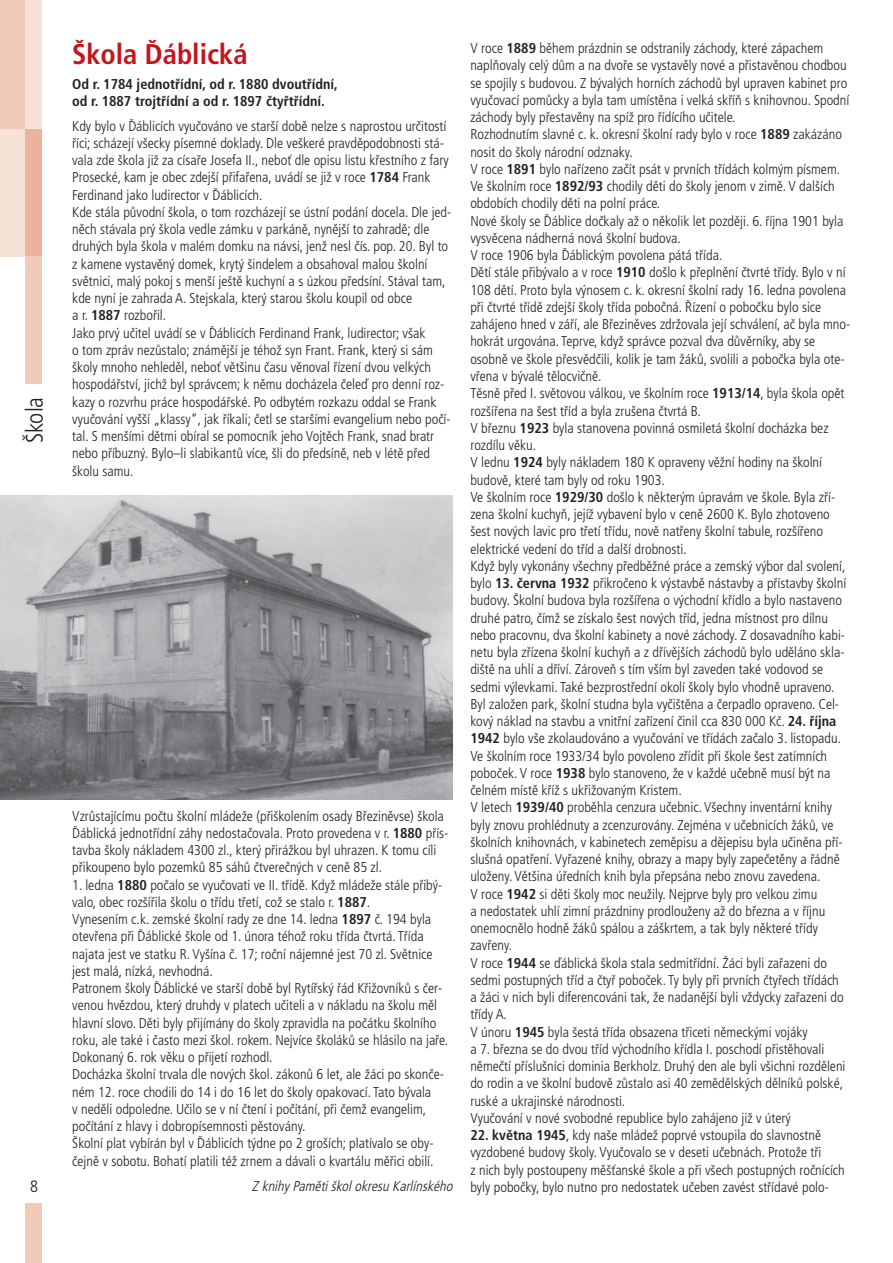
<style>
.page{position:relative;width:893px;height:1263px;background:#fff}
.page>*{position:absolute;margin:0;border:0;box-sizing:border-box;transform-origin:0 0}
.t1{font:700 condensed 28.5px "Frutiger CE";color:#c4151c}
.t2{font:300 condensed 24px "Frutiger CE";color:#231f20}
.t3{font:300 condensed 16.5px "Frutiger CE";color:#231f20}
.t4{font:300 condensed 14.25px/17.2px "Frutiger CE";color:#231f20}
.t5{font:700 condensed 14.25px/17.2px "Frutiger CE";color:#231f20}
.t6{font:italic 300 condensed 14.25px "Frutiger CE";color:#231f20}
.s1{font-weight:700}
</style>
<div class="page">
<div style="left:0;top:128px;width:25px;height:129px;background:#f7e2d8"></div>
<div style="left:25px;top:128px;width:17px;height:129px;background:#ebb39e"></div>
<div style="left:0;top:0;width:25px;height:129px;background:#f1cab9"></div>
<div style="left:25px;top:0;width:17px;height:129px;background:#f7e2d8"></div>
<div style="left:25px;top:257px;width:17px;height:127px;background:#f1cab9"></div>
<div style="left:26px;top:1204px;width:16px;height:59px;background:#f1cab9"></div>
<img style="left:0;top:495px;width:452px;height:304px">
<h2 class="t2" style="left:23px;top:443px;width:48px;rotate:-90deg">Škola</h2>
<p class="t3" style="left:30px;top:1178px;width:9px">8</p>
<h1 class="t1" style="left:72px;top:40px;width:177px">Škola Ďáblická</h1>
<p class="t5" style="left:72px;top:76px;width:267px">Od r. 1784 jednotřídní, od r. 1880 dvoutřídní, od r. 1887 trojtřídní a od r. 1897 čtyřtřídní.</p>
<p class="t4" style="left:72px;top:118px;width:381px">Kdy bylo v Ďáblicích vyučováno ve starší době nelze s naprostou určitostí říci; scházejí všecky písemné doklady. Dle veškeré pravděpodobnosti stá&shy;vala zde škola již za císaře Josefa II., neboť dle opisu listu křestního z fary Prosecké, kam je obec zdejší přifařena, uvádí se již v roce <span class="s1">1784</span> Frank Ferdinand jako ludirector v Ďáblicích.<br>Kde stála původní škola, o tom rozcházejí se ústní podání docela. Dle jed&shy;něch stávala prý škola vedle zámku v parkáně, nynější to zahradě; dle druhých byla škola v malém domku na návsi, jenž nesl čís. pop. 20. Byl to z kamene vystavěný domek, krytý šindelem a obsahoval malou školní světnici, malý pokoj s menší ještě kuchyní a s úzkou předsíní. Stával tam, kde nyní je zahrada A. Stejskala, který starou školu koupil od obce<br>a r. <span class="s1">1887</span> rozbořil.<br>Jako prvý učitel uvádí se v Ďáblicích Ferdinand Frank, ludirector; však<br>o tom zpráv nezůstalo; známější je téhož syn Frant. Frank, který si sám školy mnoho nehleděl, neboť většinu času věnoval řízení dvou velkých hospodářství, jichž byl správcem; k němu docházela čeleď pro denní roz&shy;kazy o rozvrhu práce hospodářské. Po odbytém rozkazu oddal se Frank vyučování vyšší „klassy“, jak říkali; četl se staršími evangelium nebo počí&shy;tal. S menšími dětmi obíral se pomocník jeho Vojtěch Frank, snad bratr nebo příbuzný. Bylo–li slabikantů více, šli do předsíně, neb v létě před školu samu.</p>
<p class="t4" style="left:72px;top:808px;width:378px">Vzrůstajícímu počtu školní mládeže (přiškolením osady Březiněvse) škola Ďáblická jednotřídní záhy nedostačovala. Proto provedena v r. <span class="s1">1880</span> přís&shy;tavba školy nákladem 4300 zl., který přirážkou byl uhrazen. K tomu cíli přikoupeno bylo pozemků 85 sáhů čtverečných v ceně 85 zl.</p>
<p class="t4" style="left:72px;top:877px;width:377px">1. ledna <span class="s1">1880</span> počalo se vyučovati ve II. třídě. Když mládeže stále přibý&shy;valo, obec rozšířila školu o třídu třetí, což se stalo r. <span class="s1">1887</span>.<br>Vynesením c.k. zemské školní rady ze dne 14. ledna <span class="s1">1897</span> č. 194 byla otevřena při Ďáblické škole od 1. února téhož roku třída čtvrtá. Třída najata jest ve statku R. Vyšína č. 17; roční nájemné jest 70 zl. Světnice jest malá, nízká, nevhodná.<br>Patronem školy Ďáblické ve starší době byl Rytířský řád Křižovníků s čer&shy;venou hvězdou, který druhdy v platech učiteli a v nákladu na školu měl hlavní slovo. Děti byly přijímány do školy zpravidla na počátku školního roku, ale také i často mezi škol. rokem. Nejvíce školáků se hlásilo na jaře.<br>Dokonaný 6. rok věku o přijetí rozhodl.<br>Docházka školní trvala dle nových škol. zákonů 6 let, ale žáci po skonče&shy;ném 12. roce chodili do 14 i do 16 let do školy opakovací. Tato bývala<br>v neděli odpoledne. Učilo se v ní čtení i počítání, při čemž evangelim, počítání z hlavy i dobropísemnosti pěstovány.<br>Školní plat vybírán byl v Ďáblicích týdne po 2 groších; platívalo se oby&shy;čejně v sobotu. Bohatí platili též zrnem a dávali o kvartálu měřici obilí.</p>
<p class="t6" style="left:252px;top:1179px;width:205px">Z knihyPamětiškolokresu Karlínského</p>
<p class="t4" style="left:470px;top:40px;width:381px">V roce <span class="s1">1889</span> během prázdnin se odstranily záchody, které zápachem naplňovaly celý dům a na dvoře se vystavěly nové a přistavěnou chodbou se spojily s budovou. Z bývalých horních záchodů byl upraven kabinet pro vyučovací pomůcky a byla tam umístěna i velká skříň s knihovnou. Spodní záchody byly přestavěny na spíž pro řídícího učitele.<br>Rozhodnutím slavné c. k. okresní školní rady bylo v roce <span class="s1">1889</span> zakázáno nosit do školy národní odznaky.<br>V roce <span class="s1">1891</span> bylo nařízeno začít psát v prvních třídách kolmým písmem.<br>Ve školním roce <span class="s1">1892/93</span> chodily děti do školy jenom v zimě. V dalších obdobích chodily děti na polní práce.<br>Nové školy se Ďáblice dočkaly až o několik let později. 6. října 1901 byla vysvěcena nádherná nová školní budova.<br>V roce 1906 byla Ďáblickým povolena pátá třída.<br>Dětí stále přibývalo a v roce <span class="s1">1910</span> došlo k přeplnění čtvrté třídy. Bylo v ní 108 dětí. Proto byla výnosem c. k. okresní školní rady 16. ledna povolena při čtvrté třídě zdejší školy třída pobočná. Řízení o pobočku bylo sice zahájeno hned v září, ale Březiněves zdržovala její schválení, ač byla mno&shy;hokrát urgována. Teprve, když správce pozval dva důvěrníky, aby se osobně ve škole přesvědčili, kolik je tam žáků, svolili a pobočka byla ote&shy;vřena v bývalé tělocvičně.<br>Těsně před I. světovou válkou, ve školním roce <span class="s1">1913/14</span>, byla škola opět rozšířena na šest tříd a byla zrušena čtvrtá B.<br>V březnu <span class="s1">1923</span> byla stanovena povinná osmiletá školní docházka bez rozdílu věku.<br>V lednu <span class="s1">1924</span> byly nákladem 180 K opraveny věžní hodiny na školní budově, které tam byly od roku 1903.<br>Ve školním roce <span class="s1">1929/30</span> došlo k některým úpravám ve škole. Byla zří&shy;zena školní kuchyň, jejíž vybavení bylo v ceně 2600 K. Bylo zhotoveno šest nových lavic pro třetí třídu, nově natřeny školní tabule, rozšířeno elektrické vedení do tříd a další drobnosti.<br>Když byly vykonány všechny předběžné práce a zemský výbor dal svolení, bylo <span class="s1">13. června 1932</span> přikročeno k výstavbě nástavby a přístavby školní budovy. Školní budova byla rozšířena o východní křídlo a bylo nastaveno druhé patro, čímž se získalo šest nových tříd, jedna místnost pro dílnu nebo pracovnu, dva školní kabinety a nové záchody. Z dosavadního kabi&shy;netu byla zřízena školní kuchyň a z dřívějších záchodů bylo uděláno skla&shy;diště na uhlí a dříví. Zároveň s tím vším byl zaveden také vodovod se sedmi výlevkami. Také bezprostřední okolí školy bylo vhodně upraveno.<br>Byl založen park, školní studna byla vyčištěna a čerpadlo opraveno. Cel&shy;kový náklad na stavbu a vnitřní zařízení činil cca 830 000 Kč. <span class="s1">24. října 1942</span> bylo vše zkolaudováno a vyučování ve třídách začalo 3. listopadu.<br>Ve školním roce 1933/34 bylo povoleno zřídit při škole šest zatímních poboček. V roce <span class="s1">1938</span> bylo stanoveno, že v každé učebně musí být na čelném místě kříž s ukřižovaným Kristem.<br>V letech <span class="s1">1939/40</span> proběhla cenzura učebnic. Všechny inventární knihy byly znovu prohlédnuty a zcenzurovány. Zejména v učebnicích žáků, ve školních knihovnách, v kabinetech zeměpisu a dějepisu byla učiněna pří&shy;slušná opatření. Vyřazené knihy, obrazy a mapy byly zapečetěny a řádně uloženy. Většina úředních knih byla přepsána nebo znovu zavedena.<br>V roce <span class="s1">1942</span> si děti školy moc neužily. Nejprve byly pro velkou zimu<br>a nedostatek uhlí zimní prázdniny prodlouženy až do března a v říjnu onemocnělo hodně žáků spálou a záškrtem, a tak byly některé třídy zavřeny.<br>V roce <span class="s1">1944</span> se ďáblická škola stala sedmitřídní. Žáci byli zařazeni do sedmi postupných tříd a čtyř poboček. Ty byly při prvních čtyřech třídách<br>a žáci v nich byli diferencováni tak, že nadanější byli vždycky zařazeni do třídy A.<br>V únoru <span class="s1">1945</span> byla šestá třída obsazena třiceti německými vojáky<br>a 7. března se do dvou tříd východního křídla I. poschodí přistěhovali němečtí příslušníci dominia Berkholz. Druhý den ale byli všichni rozděleni do rodin a ve školní budově zůstalo asi 40 zemědělských dělníků polské, ruské a ukrajinské národnosti.<br>Vyučování v nové svobodné republice bylo zahájeno již v úterý</p>
<p class="t4" style="left:470px;top:1127px;width:376px"><span class="s1">22. května 1945</span>, kdy naše mládež poprvé vstoupila do slavnostně vyzdobené budovy školy. Vyučovalo se v deseti učebnách. Protože tři<br>z nich byly postoupeny měšťanské škole a při všech postupných ročnících byly pobočky, bylo nutno pro nedostatek učeben zavést střídavé polo-</p>
</div>
